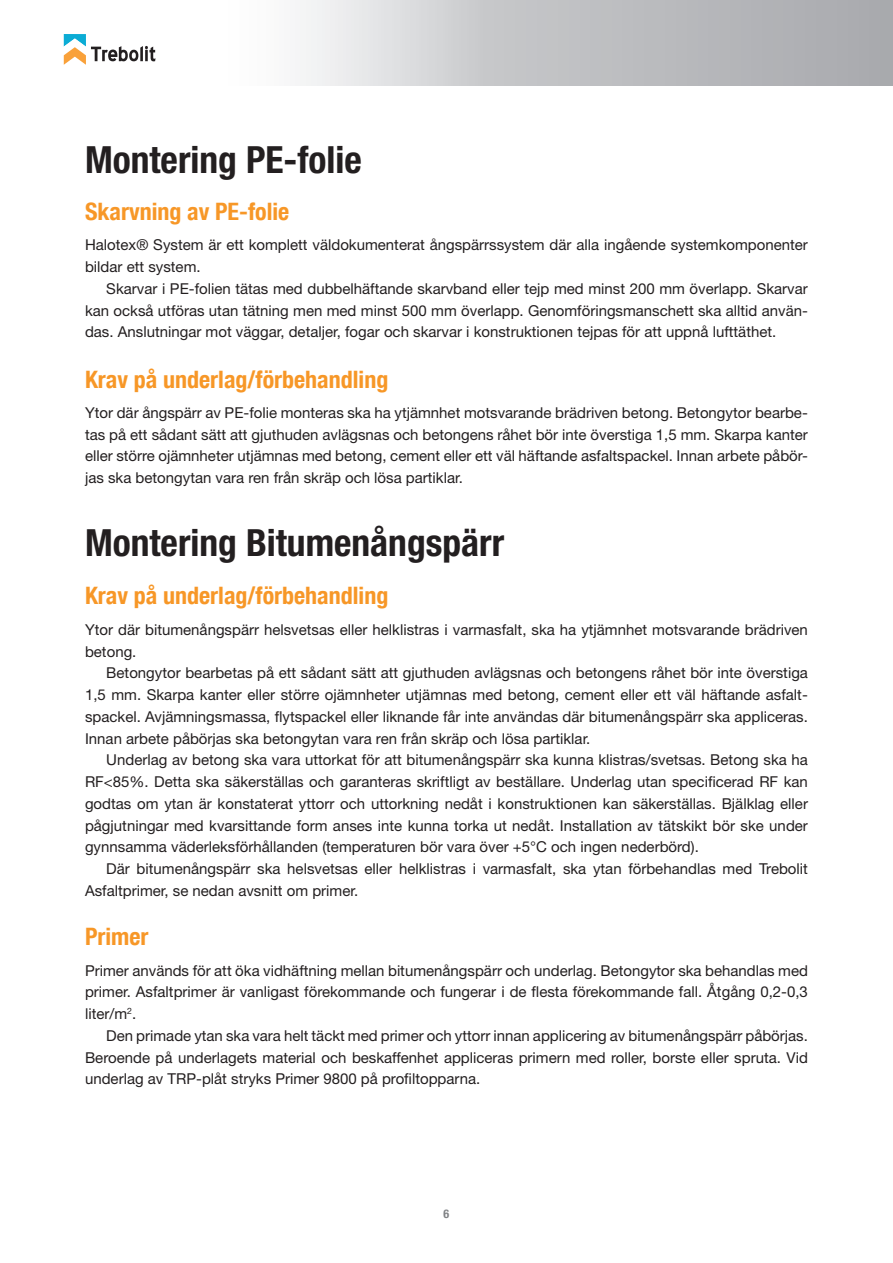
<style>
.page{position:relative;width:893px;height:1263px;background:#fff}
.page>*{position:absolute;margin:0;border:0;box-sizing:border-box;transform-origin:0 0}
.t1{font:700 condensed 37.5px "Helvetica Neue LT Std";color:#231f20}
.t2{font:700 condensed 24px "Helvetica Neue";color:#f79727}
.t3{font:15px/21.8px "Helvetica Neue LT Std";color:#231f20;text-align:justify}
.t4{font:700 condensed 12px "Helvetica Neue LT Std";color:#808285}
</style>
<div class="page">
<svg style="left:64px;top:34px;width:92px;height:31px"></svg>
<div style="left:209px;top:0;width:684px;height:85px;background:linear-gradient(to right,#f9f9fa,#9e9fa3)"></div>
<h1 class="t1" style="left:85px;top:137px;width:278px">Montering PE-folie</h1>
<h2 class="t2" style="left:85px;top:200px;width:206px">Skarvning av PE-folie</h2>
<p class="t3" style="left:85px;top:234px;width:724px">Halotex® System är ett komplett väldokumenterat ångspärrssystem där alla ingående systemkomponenter bildar ett system.</p>
<p class="t3" style="left:85px;top:277px;width:724px;text-indent:21px">Skarvar i PE-folien tätas med dubbelhäftande skarvband eller tejp med minst 200 mm överlapp. Skarvar kan också utföras utan tätning men med minst 500 mm överlapp. Genomföringsmanschett ska alltid använ&shy;das. Anslutningar mot väggar, detaljer, fogar och skarvar i konstruktionen tejpas för att uppnå lufttäthet.</p>
<h2 class="t2" style="left:85px;top:368px;width:305px">Krav på underlag/förbehandling</h2>
<p class="t3" style="left:85px;top:401px;width:724px">Ytor där ångspärr av PE-folie monteras ska ha ytjämnhet motsvarande brädriven betong. Betongytor bearbe&shy;tas på ett sådant sätt att gjuthuden avlägsnas och betongens råhet bör inte överstiga 1,5 mm. Skarpa kanter eller större ojämnheter utjämnas med betong, cement eller ett väl häftande asfaltspackel. Innan arbete påbör&shy;jas ska betongytan vara ren från skräp och lösa partiklar.</p>
<h1 class="t1" style="left:85px;top:520px;width:421px">Montering Bitumenångspärr</h1>
<h2 class="t2" style="left:85px;top:585px;width:305px">Krav på underlag/förbehandling</h2>
<p class="t3" style="left:85px;top:618px;width:724px">Ytor där bitumenångspärr helsvetsas eller helklistras i varmasfalt, ska ha ytjämnhet motsvarande brädriven betong.</p>
<p class="t3" style="left:85px;top:662px;width:724px;text-indent:21px">Betongytor bearbetas på ett sådant sätt att gjuthuden avlägsnas och betongens råhet bör inte överstiga 1,5 mm. Skarpa kanter eller större ojämnheter utjämnas med betong, cement eller ett väl häftande asfalt&shy;spackel. Avjämningsmassa, flytspackel eller liknande får inte användas där bitumenångspärr ska appliceras.<br>Innan arbete påbörjas ska betongytan vara ren från skräp och lösa partiklar.</p>
<p class="t3" style="left:85px;top:749px;width:724px;text-indent:21px">Underlag av betong ska vara uttorkat för att bitumenångspärr ska kunna klistras/svetsas. Betong ska ha RF&lt;85%. Detta ska säkerställas och garanteras skriftligt av beställare. Underlag utan specificerad RF kan godtas om ytan är konstaterat yttorr och uttorkning nedåt i konstruktionen kan säkerställas. Bjälklag eller pågjutningar med kvarsittande form anses inte kunna torka ut nedåt. Installation av tätskikt bör ske under gynnsamma väderleksförhållanden (temperaturen bör vara över +5°C och ingen nederbörd).</p>
<p class="t3" style="left:85px;top:858px;width:724px;text-indent:21px">Där bitumenångspärr ska helsvetsas eller helklistras i varmasfalt, ska ytan förbehandlas med Trebolit<br>Asfaltprimer, se nedan avsnitt om primer.</p>
<h2 class="t2" style="left:85px;top:926px;width:65px">Primer</h2>
<p class="t3" style="left:85px;top:959px;width:724px">Primer används för att öka vidhäftning mellan bitumenångspärr och underlag. Betongytor ska behandlas med primer. Asfaltprimer är vanligast förekommande och fungerar i de flesta förekommande fall. Åtgång 0,2-0,3 liter/m<sup>2</sup>.</p>
<p class="t3" style="left:85px;top:1024px;width:724px;text-indent:21px">Den primade ytan ska vara helt täckt med primer och yttorr innan applicering av bitumenångspärr påbörjas.<br>Beroende på underlagets material och beskaffenhet appliceras primern med roller, borste eller spruta. Vid underlag av TRP-plåt stryks Primer 9800 på profiltopparna.</p>
<p class="t4" style="left:444px;top:1207px;width:7px">6</p>
</div>
